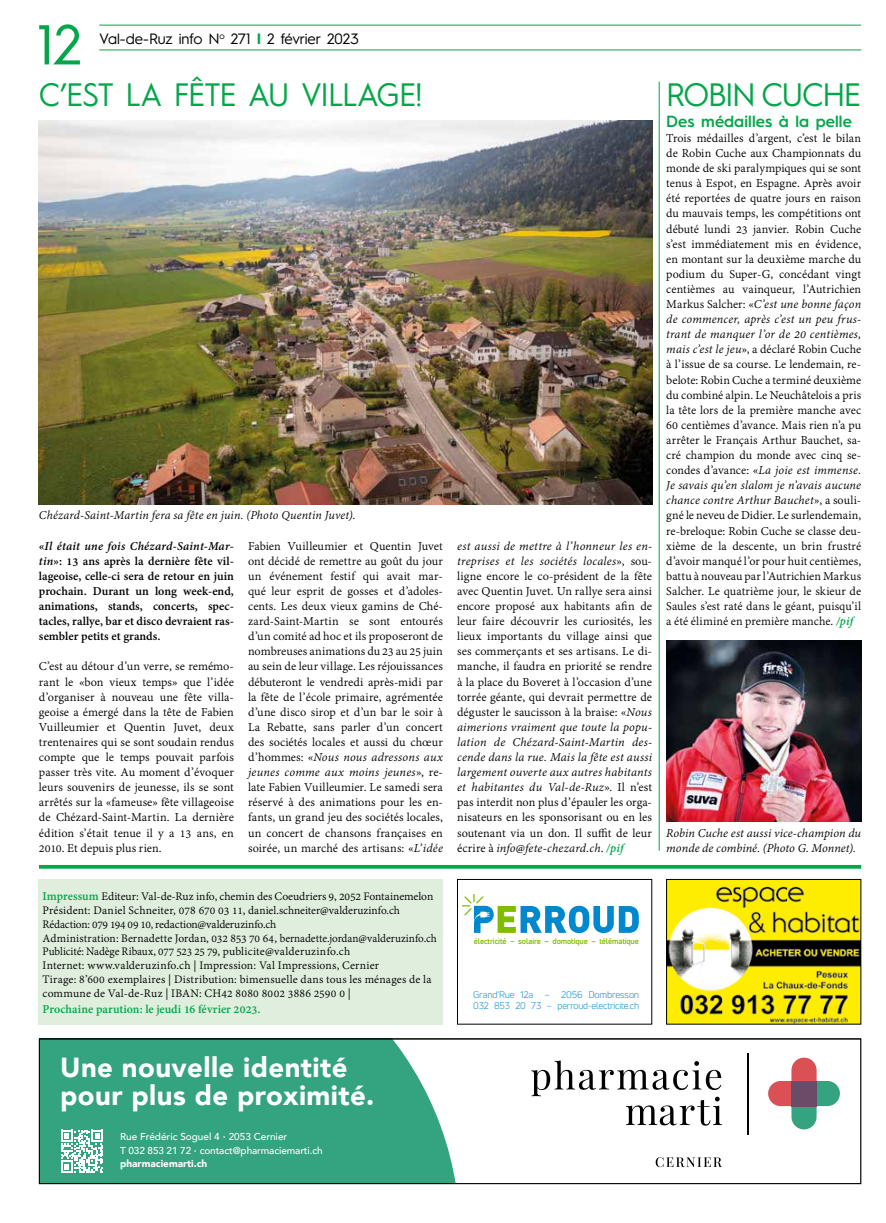
<style>
.page{position:relative;width:886px;height:1223px;background:#fff}
.page>*{position:absolute;margin:0;border:0;box-sizing:border-box;transform-origin:0 0}
.t1{font:56.25px "Hurme Geometric Sans 1";color:#04a64a}
.t2{font:32.5px "Hurme Geometric Sans 1";letter-spacing:-.045em;color:#04a64a;scale:.96 1}
.t3{font:32.5px "Hurme Geometric Sans 1";letter-spacing:-.045em;color:#04a64a}
.t4{font:900 27.5px/27.5px "Avenir";letter-spacing:.015em;color:#fff}
.t5{font:600 16.25px "Hurme Geometric Sans 1";letter-spacing:.005em;color:#04a64a}
.t6{font:15px "Hurme Geometric Sans 1";letter-spacing:-.01em;color:#000}
.t7{font:13.12px/15.1px "Adobe Devanagari";letter-spacing:.005em;color:#000;text-align:justify}
.t8{font:700 13.12px/15.1px "Adobe Devanagari";color:#000;text-align:justify}
.t9{font:italic 13.12px/15.1px "Adobe Devanagari";letter-spacing:.005em;color:#000}
.t10{font:700 13.12px "Adobe Devanagari";color:#04a64a}
.t11{font:12.5px/13.8px "Adobe Devanagari";letter-spacing:.005em;color:#000}
.t12{font:500 10px/13.1px "Avenir";letter-spacing:-.01em;color:#fff}
.t13{font:9.38px/11.2px "Uni Neue";letter-spacing:-.02em;color:#0088ce}
.t14{font:700 7.75px "Uni Neue";letter-spacing:-.02em;color:#80bc00}
.s1{font-weight:700;color:#04a64a}
.s2{font-style:italic}
.s3{font-weight:700;font-style:italic;color:#04a64a}
.s4{font-weight:700;font-size:13.12px;color:#04a64a}
.s5{font-weight:800}
.s6{font-weight:900}
</style>
<div class="page">
<hr style="left:99px;top:25px;width:762px;height:1px;background:#04a64a">
<hr style="left:99px;top:49px;width:762px;height:1px;background:#04a64a">
<div style="left:41px;top:1041px;width:415px;height:140px;background:#34a380"></div>
<svg style="left:61px;top:1129px;width:42px;height:43px"></svg>
<svg style="left:768px;top:1057px;width:72px;height:72px"></svg>
<div style="left:791px;top:1080px;width:25px;height:26px;background:#6a4c68"></div>
<hr style="left:748px;top:1052px;width:1px;height:82px;background:#000">
<svg style="left:531px;top:1060px;width:191px;height:65px"></svg>
<svg style="left:656px;top:1157px;width:66px;height:10px"></svg>
<div style="left:39px;top:1038px;width:822px;height:145px;border:1px solid #000"></div>
<svg style="left:457px;top:878px;width:195px;height:146px"></svg>
<div style="left:39px;top:879px;width:404px;height:145px;background:#dfeedd"></div>
<hr style="left:659px;top:81px;width:1px;height:769px;background:#04a64a">
<img style="left:39px;top:120px;width:613px;height:384px">
<img style="left:666px;top:640px;width:195px;height:181px">
<hr style="left:39px;top:865px;width:822px;height:3px;background:#04a64a">
<svg style="left:666px;top:878px;width:195px;height:146px;background:#c8bd2f"></svg>
<h1 class="t1" style="left:37px;top:5px;width:46px">12</h1>
<p class="t6" style="left:99px;top:28px;width:261px">Val-de-Ruz info N<sup>o</sup> 271 <span class="s1">I</span> 2 février 2023</p>
<h2 class="t2" style="left:39px;top:72px;width:401px">C’EST LA FÊTE AU VILLAGE!</h2>
<p class="t9" style="left:39px;top:509px;width:318px">Chézard-Saint-Martin fera sa fête en juin. (Photo Quentin Juvet).</p>
<p class="t8" style="left:39px;top:539px;width:196px">«<span class="s2">Il était une fois Chézard-Saint-Mar&shy;tin</span>»: 13 ans après la dernière fête vil&shy;lageoise, celle-ci sera de retour en juin prochain. Durant un long week-end, animations, stands, concerts, spec&shy;tacles, rallye, bar et disco devraient ras&shy;sembler petits et grands.</p>
<p class="t7" style="left:39px;top:660px;width:196px">C’est au détour d’un verre, se remémo&shy;rant le «bon vieux temps» que l’idée d’organiser à nouveau une fête villa&shy;geoise a émergé dans la tête de Fabien Vuilleumier et Quentin Juvet, deux trentenaires qui se sont soudain rendus compte que le temps pouvait parfois passer très vite. Au moment d’évoquer leurs souvenirs de jeunesse, ils se sont arrêtés sur la «fameuse» fête villageoise de Chézard-Saint-Martin. La dernière édition s’était tenue il y a 13 ans, en 2010. Et depuis plus rien.</p>
<p class="t7" style="left:248px;top:539px;width:196px">Fabien Vuilleumier et Quentin Juvet ont décidé de remettre au goût du jour un événement festif qui avait mar&shy;qué leur esprit de gosses et d’adoles&shy;cents. Les deux vieux gamins de Ché&shy;zard-Saint-Martin se sont entourés d’un comité ad hoc et ils proposeront de nombreuses animations du 23 au 25 juin au sein de leur village. Les réjouissances débuteront le vendredi après-midi par la fête de l’école primaire, agrémentée d’une disco sirop et d’un bar le soir à La Rebatte, sans parler d’un concert des sociétés locales et aussi du chœur d’hommes: «<span class="s2">Nous nous adressons aux jeunes comme aux moins jeunes</span>», re&shy;late Fabien Vuilleumier. Le samedi sera réservé à des animations pour les en&shy;fants, un grand jeu des sociétés locales, un concert de chansons françaises en soirée, un marché des artisans: «<span class="s2">L’idée</span></p>
<p class="t7" style="left:457px;top:539px;width:196px"><span class="s2">est aussi de mettre à l’honneur les en&shy;treprises et les sociétés locales</span>», sou&shy;ligne encore le co-président de la fête avec Quentin Juvet. Un rallye sera ainsi encore proposé aux habitants afin de leur faire découvrir les curiosités, les lieux importants du village ainsi que ses commerçants et ses artisans. Le di&shy;manche, il faudra en priorité se rendre à la place du Boveret à l’occasion d’une torrée géante, qui devrait permettre de déguster le saucisson à la braise: «<span class="s2">Nous aimerions vraiment que toute la popu&shy;lation de Chézard-Saint-Martin des&shy;cende dans la rue. Mais la fête est aussi largement ouverte aux autres habitants et habitantes du Val-de-Ruz</span>». Il n’est pas interdit non plus d’épauler les orga&shy;nisateurs en les sponsorisant ou en les soutenant via un don. Il suffit de leur écrire à <span class="s2">info@fete-chezard.ch</span>. <span class="s3">/pif</span></p>
<h2 class="t3" style="left:666px;top:72px;width:196px">ROBIN CUCHE</h2>
<p class="t5" style="left:666px;top:110px;width:187px">Des médailles à la pelle</p>
<p class="t7" style="left:666px;top:132px;width:196px">Trois médailles d’argent, c’est le bilan de Robin Cuche aux Championnats du monde de ski paralympiques qui se sont tenus à Espot, en Espagne. Après avoir été reportées de quatre jours en raison du mauvais temps, les compétitions ont débuté lundi 23 janvier. Robin Cuche s’est immédiatement mis en évidence, en montant sur la deuxième marche du podium du Super-G, concédant vingt centièmes au vainqueur, l’Autrichien Markus Salcher: «<span class="s2">C’est une bonne façon de commencer, après c’est un peu frus&shy;trant de manquer l’or de 20 centièmes, mais c’est le jeu</span>», a déclaré Robin Cuche à l’issue de sa course. Le lendemain, re&shy;belote: Robin Cuche a terminé deuxième du combiné alpin. Le Neuchâtelois a pris la tête lors de la première manche avec 60 centièmes d’avance. Mais rien n’a pu arrêter le Français Arthur Bauchet, sa&shy;cré champion du monde avec cinq se&shy;condes d’avance: «<span class="s2">La joie est immense.<br>Je savais qu’en slalom je n’avais aucune chance contre Arthur Bauchet</span>», a souli&shy;gné le neveu de Didier. Le surlendemain, re-breloque: Robin Cuche se classe deu&shy;xième de la descente, un brin frustré d’avoir manqué l’or pour huit centièmes, battu à nouveau par l’Autrichien Markus Salcher. Le quatrième jour, le skieur de Saules s’est raté dans le géant, puisqu’il a été éliminé en première manche. <span class="s3">/pif</span></p>
<p class="t9" style="left:666px;top:826px;width:196px">Robin Cuche est aussi vice-champion du monde de combiné. (Photo G. Monnet).</p>
<p class="t11" style="left:43px;top:890px;width:396px"><span class="s4">Impressum</span> Editeur: Val-de-Ruz info, chemin des Coeudriers 9, 2052 Fontainemelon Président: Daniel Schneiter, 078 670 03 11, daniel.schneiter@valderuzinfo.ch Rédaction: 079 194 09 10, redaction@valderuzinfo.ch<br>Administration: Bernadette Jordan, 032 853 70 64, bernadette.jordan@valderuzinfo.ch Publicité: Nadège Ribaux, 077 523 25 79, publicite@valderuzinfo.ch<br>Internet: www.valderuzinfo.ch | Impression: Val Impressions, Cernier<br>Tirage: 8’600 exemplaires | Distribution: bimensuelle dans tous les ménages de la commune de Val-de-Ruz | IBAN: CH42 8080 8002 3886 2590 0 |</p>
<p class="t10" style="left:43px;top:1001px;width:219px">Prochaine parution: le jeudi 16 février 2023.</p>
<p class="t14" style="left:474px;top:936px;width:167px">électricité – solaire – domotique – télématique</p>
<p class="t13" style="left:473px;top:988px;width:168px">Grand’Rue 12a – 2056 Dombresson<br>032 853 20 73 – perroud-electricite.ch</p>
<h3 class="t4" style="left:60px;top:1052px;width:316px">Une nouvelle identité pour plus de proximité.</h3>
<p class="t12" style="left:120px;top:1129px;width:204px">Rue Frédéric Soguel 4 <span class="s5">·</span> 2053 Cernier<br>T 032 853 21 72 <span class="s5">·</span> contact@pharmaciemarti.ch <span class="s6">pharmaciemarti.ch</span></p>
</div>
